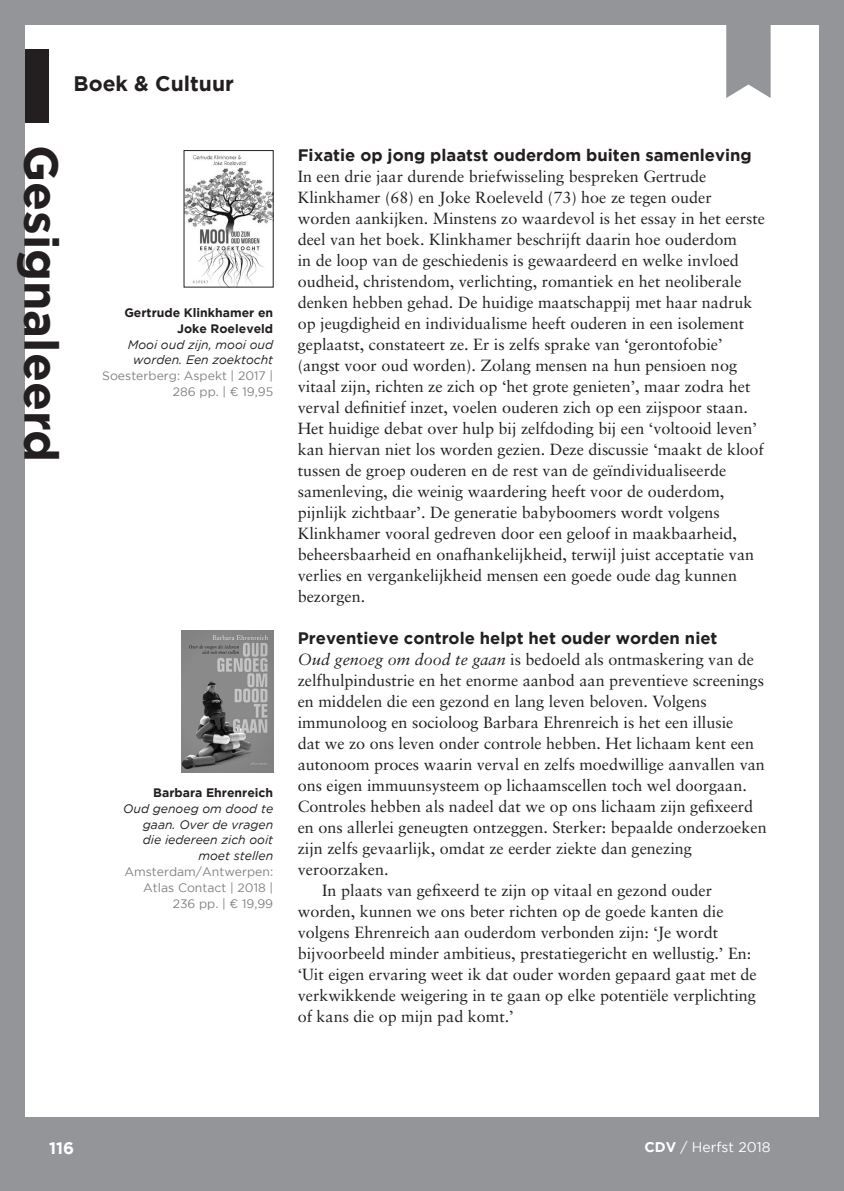
<style>
.page{position:relative;width:844px;height:1191px;background:#fff}
.page>*{position:absolute;margin:0;border:0;box-sizing:border-box;transform-origin:0 0}
.t1{font:700 47.25px "Gotham";color:#231f20}
.t2{font:700 21px "Gotham";color:#231f20}
.t3{font:700 16.62px "Gotham";color:#231f20}
.t4{font:700 16.62px "Gotham";color:#fff}
.t5{font:16.1px/21px "Sabon LT";color:#231f20}
.t6{font:14px "Gotham";color:#fff}
.t7{font:italic 12.25px/15.8px "Gotham";color:#231f20;text-align:right}
.t8{font:12.25px/15.8px "Gotham";color:#808285;text-align:right}
.t9{font:700 12.25px/15.8px "Gotham";color:#231f20;text-align:right}
.s1{font-style:italic}
.s2{font-weight:700}
</style>
<div class="page">
<svg style="left:726px;top:24px;width:44px;height:74px;background:#9d9fa2"></svg>
<img style="left:186px;top:155px;width:85px;height:130px">
<img style="left:181px;top:630px;width:92px;height:142px">
<div style="left:0;top:49px;width:49px;height:73px;background:#231f20"></div>
<div style="left:0;top:1117px;width:843px;height:74px;background:#939598"></div>
<div style="left:0;top:0;width:843px;height:24px;background:#939598"></div>
<div style="left:0;top:0;width:24px;height:1191px;background:#939598"></div>
<div style="left:819px;top:0;width:24px;height:1191px;background:#939598"></div>
<h2 class="t2" style="left:73px;top:71px;width:162px">Boek &amp; Cultuur</h2>
<h1 class="t1" style="left:69px;top:145px;width:319px;rotate:90deg">Gesignaleerd</h1>
<p class="t9" style="left:124px;top:304px;width:150px">Gertrude Klinkhamer en<br>Joke Roeleveld</p>
<p class="t7" style="left:128px;top:336px;width:147px;text-align:center">Mooi oud zijn, mooi oud worden. Een zoektocht</p>
<p class="t8" style="left:102px;top:368px;width:172px">Soesterberg: Aspekt | 2017 |<br>286 pp. | ¤ 19,95</p>
<p class="t9" style="left:153px;top:784px;width:121px">Barbara Ehrenreich</p>
<p class="t7" style="left:123px;top:800px;width:151px">Oud genoeg om dood te gaan. Over de vragen die iedereen zich ooit moet stellen</p>
<p class="t8" style="left:124px;top:863px;width:150px">Amsterdam/Antwerpen:<br>Atlas Contact | 2018 |<br>236 pp. | ¤ 19,99</p>
<p class="t3" style="left:297px;top:146px;width:455px">Fixatie op jong plaatst ouderdom buiten samenleving</p>
<p class="t5" style="left:297px;top:166px;width:468px">In een drie jaar durende briefwisseling bespreken Gertrude Klinkhamer (68) en Joke Roeleveld (73) hoe ze tegen ouder worden aankijken. Minstens zo waardevol is het essay in het eerste deel van het boek. Klinkhamer beschrijft daarin hoe ouderdom<br>in de loop van de geschiedenis is gewaardeerd en welke invloed oudheid, christendom, verlichting, romantiek en het neoliberale denken hebben gehad. De huidige maatschappij met haar nadruk op jeugdigheid en individualisme heeft ouderen in een isolement geplaatst, constateert ze. Er is zelfs sprake van ‘gerontofobie’ (angst voor oud worden). Zolang mensen na hun pensioen nog vitaal zijn, richten ze zich op ‘het grote genieten’, maar zodra het verval definitief inzet, voelen ouderen zich op een zijspoor staan.<br>Het huidige debat over hulp bij zelfdoding bij een ‘voltooid leven’ kan hiervan niet los worden gezien. Deze discussie ‘maakt de kloof tussen de groep ouderen en de rest van de geïndividualiseerde samenleving, die weinig waardering heeft voor de ouderdom, pijnlijk zichtbaar’. De generatie babyboomers wordt volgens Klinkhamer vooral gedreven door een geloof in maakbaarheid, beheersbaarheid en onafhankelijkheid, terwijl juist acceptatie van verlies en vergankelijkheid mensen een goede oude dag kunnen bezorgen.</p>
<p class="t3" style="left:297px;top:629px;width:421px">Preventieve controle helpt het ouder worden niet</p>
<p class="t5" style="left:297px;top:649px;width:458px"><span class="s1">Oud genoeg om dood te gaan</span> is bedoeld als ontmaskering van de</p>
<p class="t5" style="left:297px;top:670px;width:467px">zelfhulpindustrie en het enorme aanbod aan preventieve screenings</p>
<p class="t5" style="left:297px;top:691px;width:410px">en middelen die een gezond en lang leven beloven. Volgens</p>
<p class="t5" style="left:297px;top:712px;width:437px">immunoloog en socioloog Barbara Ehrenreich is het een illusie</p>
<p class="t5" style="left:297px;top:733px;width:458px">dat we zo ons leven onder controle hebben. Het lichaam kent een</p>
<p class="t5" style="left:297px;top:754px;width:468px">autonoom proces waarin verval en zelfs moedwillige aanvallen van</p>
<p class="t5" style="left:297px;top:775px;width:450px">ons eigen immuunsysteem op lichaamscellen toch wel doorgaan.</p>
<p class="t5" style="left:297px;top:796px;width:457px">Controles hebben als nadeel dat we op ons lichaam zijn gefixeerd</p>
<p class="t5" style="left:297px;top:817px;width:470px">en ons allerlei geneugten ontzeggen. Sterker: bepaalde onderzoeken</p>
<p class="t5" style="left:297px;top:838px;width:395px">zijn zelfs gevaarlijk, omdat ze eerder ziekte dan genezing</p>
<p class="t5" style="left:297px;top:859px;width:92px">veroorzaken.</p>
<p class="t5" style="left:322px;top:880px;width:391px">In plaats van gefixeerd te zijn op vitaal en gezond ouder</p>
<p class="t5" style="left:297px;top:901px;width:427px">worden, kunnen we ons beter richten op de goede kanten die</p>
<p class="t5" style="left:297px;top:922px;width:422px">volgens Ehrenreich aan ouderdom verbonden zijn: ‘Je wordt</p>
<p class="t5" style="left:297px;top:943px;width:455px">bijvoorbeeld minder ambitieus, prestatiegericht en wellustig.’ En:</p>
<p class="t5" style="left:297px;top:964px;width:460px">‘Uit eigen ervaring weet ik dat ouder worden gepaard gaat met de</p>
<p class="t5" style="left:297px;top:985px;width:459px">verkwikkende weigering in te gaan op elke potentiële verplichting</p>
<p class="t5" style="left:297px;top:1006px;width:217px">of kans die op mijn pad komt.’</p>
<p class="t4" style="left:49px;top:1138px;width:27px">116</p>
<p class="t6" style="left:644px;top:1138px;width:128px"><span class="s2">CDV</span> / Herfst 2018</p>
</div>
